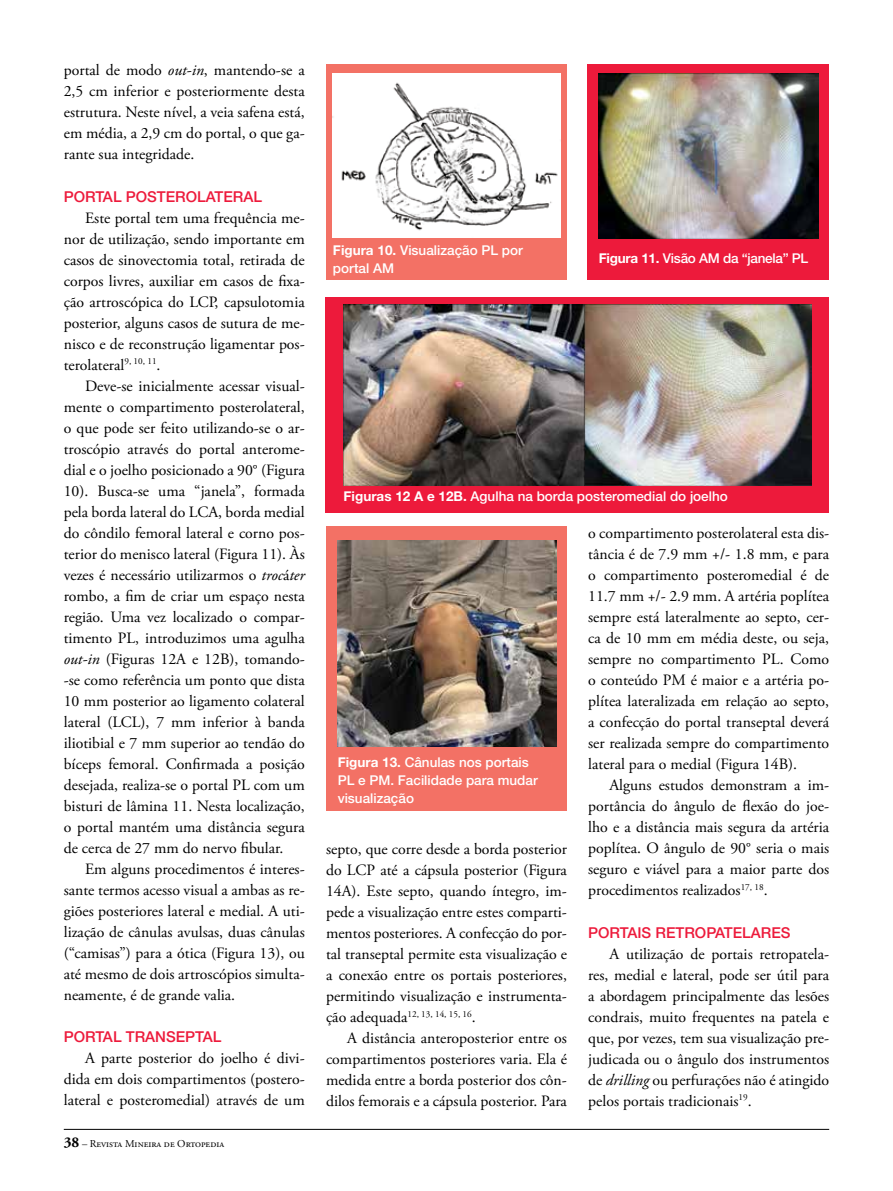
<style>
.page{position:relative;width:893px;height:1191px;background:#fff}
.page>*{position:absolute;margin:0;border:0;box-sizing:border-box;transform-origin:0 0}
.t1{font:15.75px/21px "Adobe Garamond Pro";color:#000;text-align:justify}
.t2{font:500 15px "Helvetica Neue LT Std";color:#ed1a3b}
.t3{font:500 13.5px/18px "Helvetica Neue LT Std";color:#fff}
.t4{font:500 13.5px "Helvetica Neue LT Std";letter-spacing:-.02em;color:#fff}
.t5{font:10.5px "Adobe Garamond Pro";color:#000}
.t6{font:9.15px "Adobe Garamond Pro";color:#000}
.s1{font-style:italic}
.s2{font-weight:700;font-size:15px}
.s3{font-weight:700}
.s4{font-size:15.75px}
</style>
<div class="page">
<hr style="left:64px;top:1129px;width:765px;height:1px;background:#000">
<div style="left:326px;top:64px;width:241px;height:216px;background:#f37165"></div>
<img style="left:333px;top:74px;width:228px;height:163px">
<div style="left:587px;top:64px;width:242px;height:216px;background:#ed1a3b"></div>
<img style="left:599px;top:74px;width:219px;height:164px">
<div style="left:326px;top:297px;width:503px;height:216px;background:#ed1a3b"></div>
<img style="left:344px;top:305px;width:467px;height:181px">
<div style="left:326px;top:527px;width:241px;height:284px;background:#f37165"></div>
<img style="left:338px;top:540px;width:218px;height:206px">
<p class="t1" style="left:64px;top:60px;width:243px">portal de modo <span class="s1">out-in</span>, mantendo-se a 2,5 cm inferior e posteriormente desta estrutura. Neste nível, a veia safena está, em média, a 2,9 cm do portal, o que ga&shy;rante sua integridade.</p>
<p class="t2" style="left:64px;top:187px;width:200px">PORTAL POSTEROLATERAL</p>
<p class="t1" style="left:64px;top:208px;width:243px;text-indent:21px">Este portal tem uma frequência me&shy;nor de utilização, sendo importante em casos de sinovectomia total, retirada de corpos livres, auxiliar em casos de fixa&shy;ção artroscópica do LCP, capsulotomia posterior, alguns casos de sutura de me&shy;nisco e de reconstrução ligamentar pos&shy;terolateral<sup>9,</sup> <sup>10,</sup> <sup>11</sup>.</p>
<p class="t1" style="left:64px;top:376px;width:243px;text-indent:21px">Deve-se inicialmente acessar visual&shy;mente o compartimento posterolateral, o que pode ser feito utilizando-se o ar&shy;troscópio através do portal anterome&shy;dial e o joelho posicionado a 90° (Figura 10). Busca-se uma “janela”, formada pela borda lateral do LCA, borda medial do côndilo femoral lateral e corno pos&shy;terior do menisco lateral (Figura 11). Às vezes é necessário utilizarmos o <span class="s1">troc</span>á<span class="s1">ter </span>rombo, a fim de criar um espaço nesta região. Uma vez localizado o compar&shy;timento PL, introduzimos uma agulha <span class="s1">out-in</span> (Figuras 12A e 12B), tomando--se como referência um ponto que dista 10 mm posterior ao ligamento colateral lateral (LCL), 7 mm inferior à banda iliotibial e 7 mm superior ao tendão do bíceps femoral. Confirmada a posição desejada, realiza-se o portal PL com um bisturi de lâmina 11. Nesta localização, o portal mantém uma distância segura de cerca de 27 mm do nervo fibular.</p>
<p class="t1" style="left:64px;top:858px;width:242px;text-indent:21px">Em alguns procedimentos é interes&shy;sante termos acesso visual a ambas as re&shy;giões posteriores lateral e medial. A uti&shy;lização de cânulas avulsas, duas cânulas (“camisas”) para a ótica (Figura 13), ou até mesmo de dois artroscópios simulta&shy;neamente, é de grande valia.</p>
<p class="t2" style="left:64px;top:1027px;width:159px">PORTAL TRANSEPTAL</p>
<p class="t1" style="left:64px;top:1048px;width:242px;text-indent:21px">A parte posterior do joelho é divi&shy;dida em dois compartimentos (postero&shy;lateral e posteromedial) através de um</p>
<p class="t5" style="left:64px;top:1137px;width:162px"><span class="s2">38</span> – Revista Mineira de Ortopedia</p>
<p class="t3" style="left:333px;top:241px;width:191px"><span class="s3">Figura 10.</span> Visualização PL por portal AM</p>
<p class="t4" style="left:599px;top:250px;width:211px"><span class="s3">Figura 11.</span> Visão AM da “janela” PL</p>
<p class="t3" style="left:344px;top:487px;width:386px"><span class="s3">Figuras 12 A e 12B.</span> Agulha na borda posteromedial do joelho</p>
<p class="t3" style="left:338px;top:752px;width:202px"><span class="s3">Figura 13.</span> Cânulas nos portais<br>PL e PM. Facilidade para mudar visualização</p>
<p class="t1" style="left:326px;top:839px;width:243px">septo, que corre desde a borda posterior do LCP até a cápsula posterior (Figura 14A). Este septo, quando íntegro, im&shy;pede a visualização entre estes comparti&shy;mentos posteriores. A confecção do por&shy;tal transeptal permite esta visualização e a conexão entre os portais posteriores, permitindo visualização e instrumenta-</p>
<p class="t6" style="left:326px;top:1008px;width:151px"><span class="s4">ção adequada</span>12, 13, 14, 15, 16<span class="s4">.</span></p>
<p class="t1" style="left:326px;top:1028px;width:243px;text-indent:21px">A distância anteroposterior entre os compartimentos posteriores varia. Ela é medida entre a borda posterior dos côn&shy;dilos femorais e a cápsula posterior. Para</p>
<p class="t1" style="left:588px;top:523px;width:243px">o compartimento posterolateral esta dis&shy;tância é de 7.9 mm +/- 1.8 mm, e para o compartimento posteromedial é de 11.7 mm +/- 2.9 mm. A artéria poplítea sempre está lateralmente ao septo, cer&shy;ca de 10 mm em média deste, ou seja, sempre no compartimento PL. Como o conteúdo PM é maior e a artéria po&shy;plítea lateralizada em relação ao septo, a confecção do portal transeptal deverá ser realizada sempre do compartimento lateral para o medial (Figura 14B).</p>
<p class="t1" style="left:588px;top:775px;width:243px;text-indent:21px">Alguns estudos demonstram a im&shy;portância do ângulo de flexão do joe&shy;lho e a distância mais segura da artéria poplítea. O ângulo de 90° seria o mais seguro e viável para a maior parte dos procedimentos realizados<sup>17,</sup> <sup>18</sup>.</p>
<p class="t2" style="left:588px;top:923px;width:204px">PORTAIS RETROPATELARES</p>
<p class="t1" style="left:588px;top:943px;width:243px;text-indent:21px">A utilização de portais retropatela&shy;res, medial e lateral, pode ser útil para a abordagem principalmente das lesões condrais, muito frequentes na patela e que, por vezes, tem sua visualização pre&shy;judicada ou o ângulo dos instrumentos de <span class="s1">drilling</span> ou perfurações não é atingido pelos portais tradicionais<sup>19</sup>.</p>
</div>
